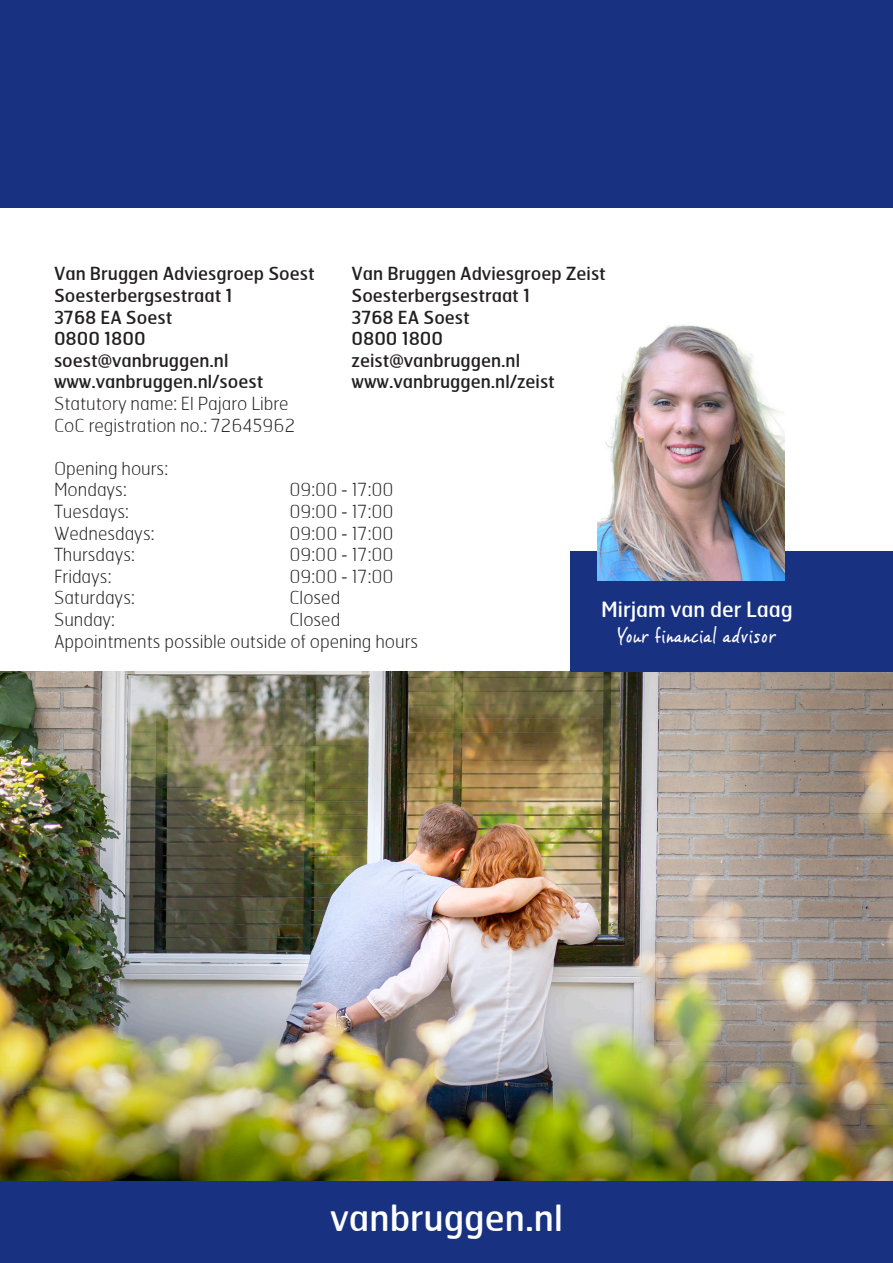
<style>
.page{position:relative;width:893px;height:1263px;background:#fff}
.page>*{position:absolute;margin:0;border:0;box-sizing:border-box;transform-origin:0 0}
.t1{font:36px "Hermes";color:#fff}
.t2{font:21px "Vince Hand II";color:#fff}
.t3{font:21px "Hermes";color:#fff}
.t4{font:100 18px "Hermes";color:#231f20}
.t5{font:18px "Hermes";color:#231f20}
.s1{font-family:"Helvetica Neue";font-weight:300}
</style>
<div class="page">
<div style="left:0;top:0;width:893px;height:208px;background:#183181"></div>
<div style="left:0;top:1180px;width:893px;height:83px;background:#183181"></div>
<img style="left:0;top:672px;width:893px;height:508px">
<div style="left:570px;top:551px;width:323px;height:121px;background:#183181"></div>
<img style="left:597px;top:324px;width:188px;height:256px">
<p class="t5" style="left:54px;top:262px;width:262px">Van Bruggen Adviesgroep Soest</p>
<p class="t5" style="left:54px;top:284px;width:180px">Soesterbergsestraat 1</p>
<p class="t5" style="left:54px;top:305px;width:120px">3768 EA Soest</p>
<p class="t5" style="left:54px;top:327px;width:93px">0800 1800</p>
<p class="t5" style="left:54px;top:349px;width:176px">soest@vanbruggen.nl</p>
<p class="t5" style="left:54px;top:370px;width:211px">www.vanbruggen.nl/soest</p>
<p class="t4" style="left:54px;top:392px;width:236px">Statutory name: El Pajaro Libre</p>
<p class="t4" style="left:54px;top:414px;width:243px">CoC registration no.: 72645962</p>
<p class="t4" style="left:54px;top:457px;width:116px">Opening hours:</p>
<p class="t4" style="left:54px;top:478px;width:74px">Mondays:</p>
<p class="t4" style="left:289px;top:478px;width:106px">09:00 <span class="s1">-</span> 17:00</p>
<p class="t4" style="left:54px;top:500px;width:76px">Tuesdays:</p>
<p class="t4" style="left:289px;top:500px;width:106px">09:00 <span class="s1">-</span> 17:00</p>
<p class="t4" style="left:54px;top:522px;width:102px">Wednesdays:</p>
<p class="t4" style="left:289px;top:522px;width:106px">09:00 <span class="s1">-</span> 17:00</p>
<p class="t4" style="left:54px;top:543px;width:82px">Thursdays:</p>
<p class="t4" style="left:289px;top:543px;width:106px">09:00 <span class="s1">-</span> 17:00</p>
<p class="t4" style="left:54px;top:565px;width:59px">Fridays:</p>
<p class="t4" style="left:289px;top:565px;width:106px">09:00 <span class="s1">-</span> 17:00</p>
<p class="t4" style="left:54px;top:586px;width:82px">Saturdays:</p>
<p class="t4" style="left:289px;top:586px;width:52px">Closed</p>
<p class="t4" style="left:54px;top:608px;width:63px">Sunday:</p>
<p class="t4" style="left:289px;top:608px;width:52px">Closed</p>
<p class="t4" style="left:54px;top:630px;width:366px">Appointments possible outside of opening hours</p>
<p class="t5" style="left:351px;top:262px;width:256px">Van Bruggen Adviesgroep Zeist</p>
<p class="t5" style="left:351px;top:284px;width:180px">Soesterbergsestraat 1</p>
<p class="t5" style="left:351px;top:305px;width:120px">3768 EA Soest</p>
<p class="t5" style="left:351px;top:327px;width:93px">0800 1800</p>
<p class="t5" style="left:351px;top:349px;width:170px">zeist@vanbruggen.nl</p>
<p class="t5" style="left:351px;top:370px;width:205px">www.vanbruggen.nl/zeist</p>
<p class="t3" style="left:601px;top:596px;width:193px">Mirjam van der Laag</p>
<p class="t2" style="left:617px;top:623px;width:161px">Your financial advisor</p>
<h1 class="t1" style="left:330px;top:1195px;width:234px">vanbruggen.nl</h1>
</div>
